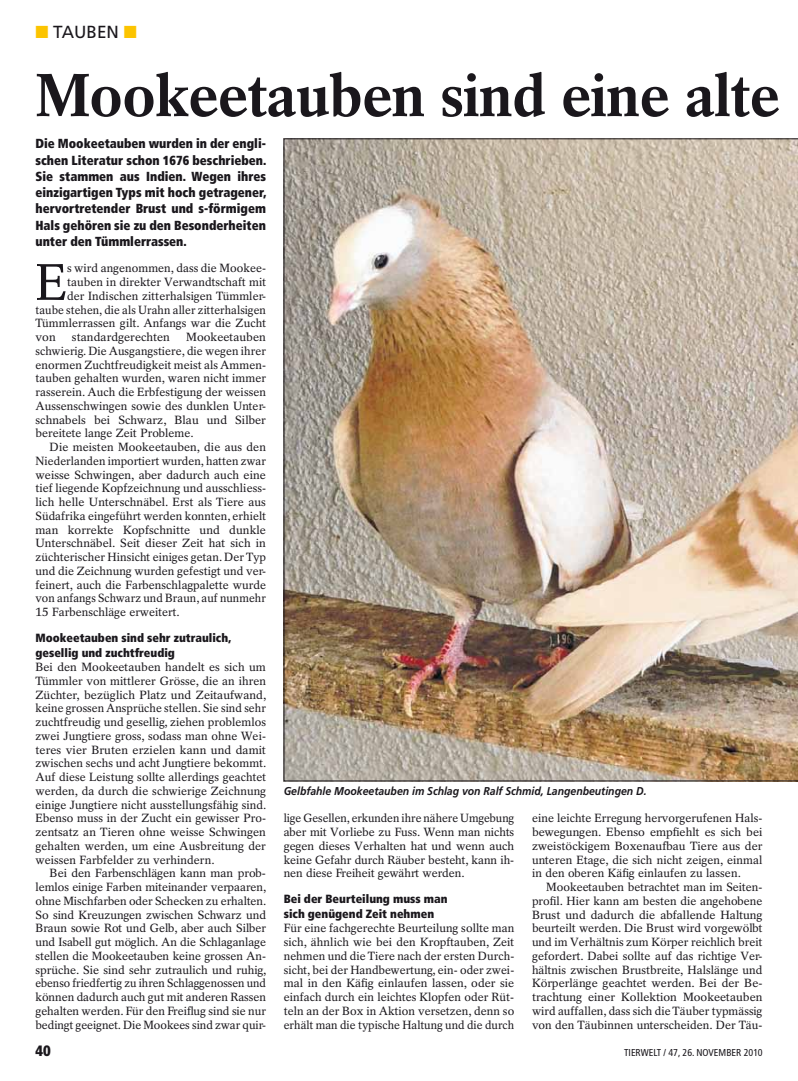
<style>
.page{position:relative;width:798px;height:1081px;background:#fff}
.page>*{position:absolute;margin:0;border:0;box-sizing:border-box;transform-origin:0 0}
.t1{font:700 60.25px "Rotation LT Std";letter-spacing:-.02em;color:#1a171c}
.t2{font:51.12px "Rotation LT Std";color:#1a171c}
.t3{font:17.5px "Frutiger LT Pro";color:#1a171c}
.t4{font:900 condensed 15px "Frutiger LT Pro";color:#1a171c}
.t5{font:900 condensed 13.12px/16.2px "Frutiger LT Pro";color:#1a171c;text-align:justify;scale:.96 1}
.t6{font:11.88px/13.8px "Rotation LT Std";letter-spacing:.005em;color:#1a171c;text-align:justify}
.t7{font:900 condensed 11.88px/15px "Frutiger LT Pro";color:#1a171c}
.t8{font:italic 700 11.38px "Frutiger LT Pro";color:#1a171c;scale:.92 1}
.t9{font:condensed 10px "Frutiger LT Pro";color:#1a171c}
.s1{color:#fcc400}
</style>
<div class="page">
<img style="left:283px;top:139px;width:514px;height:642px">
<h3 class="t3" style="left:35px;top:22px;width:103px"><span class="s1">■</span> TAUBEN <span class="s1">■</span></h3>
<h1 class="t1" style="left:35px;top:60px;width:745px">Mookeetauben sind eine alte</h1>
<p class="t5" style="left:35px;top:136px;width:242px">Die Mookeetauben wurden in der engli&shy;schen Literatur schon 1676 beschrieben.<br>Sie stammen aus Indien. Wegen ihres einzigartigen Typs mit hoch getragener, hervortretender Brust und s-förmigem Hals gehören sie zu den Besonderheiten unter den Tümmlerrassen.</p>
<h2 class="t2" style="left:35px;top:252px;width:33px">E</h2>
<p class="t6" style="left:67px;top:261px;width:200px">s wird angenommen, dass die Mookee-</p>
<p class="t6" style="left:67px;top:275px;width:200px">tauben in direkter Verwandtschaft mit</p>
<p class="t6" style="left:67px;top:289px;width:200px">der Indischen zitterhalsigen Tümmler-</p>
<p class="t6" style="left:35px;top:303px;width:232px">taube stehen, die als Urahn aller zitterhalsigen</p>
<p class="t6" style="left:35px;top:316px;width:232px">Tümmlerrassen gilt. Anfangs war die Zucht</p>
<p class="t6" style="left:35px;top:330px;width:22px">von</p>
<p class="t6" style="left:72px;top:330px;width:99px">standardgerechten</p>
<p class="t6" style="left:35px;top:330px;width:232px;text-indent:151px">Mookeetauben schwierig. Die Ausgangstiere, die wegen ihrer enormen Zuchtfreudigkeit meist als Ammen&shy;tauben gehalten wurden, waren nicht immer rasserein. Auch die Erbfestigung der weissen Aussenschwingen sowie des dunklen Unter&shy;schnabels bei Schwarz, Blau und Silber bereitete lange Zeit Probleme.</p>
<p class="t6" style="left:35px;top:440px;width:232px;text-indent:14px">Die meisten Mookeetauben, die aus den Niederlanden importiert wurden, hatten zwar weisse Schwingen, aber dadurch auch eine tief liegende Kopfzeichnung und ausschliess&shy;lich helle Unterschnäbel. Erst als Tiere aus Südafrika eingeführt werden konnten, erhielt man korrekte Kopfschnitte und dunkle Unterschnäbel. Seit dieser Zeit hat sich in züchterischer Hinsicht einiges getan. Der Typ und die Zeichnung wurden gefestigt und ver&shy;feinert, auch die Farbenschlagpalette wurde von anfangs Schwarz und Braun, auf nunmehr 15 Farbenschläge erweitert.</p>
<p class="t7" style="left:35px;top:630px;width:197px">Mookeetauben sind sehr zutraulich, gesellig und zuchtfreudig</p>
<p class="t6" style="left:35px;top:660px;width:232px">Bei den Mookeetauben handelt es sich um Tümmler von mittlerer Grösse, die an ihren Züchter, bezüglich Platz und Zeitaufwand, keine grossen Ansprüche stellen. Sie sind sehr zuchtfreudig und gesellig, ziehen problemlos zwei Jungtiere gross, sodass man ohne Wei&shy;teres vier Bruten erzielen kann und damit zwischen sechs und acht Jungtiere bekommt.<br>Auf diese Leistung sollte allerdings geachtet werden, da durch die schwierige Zeichnung einige Jungtiere nicht ausstellungsfähig sind.<br>Ebenso muss in der Zucht ein gewisser Pro&shy;zentsatz an Tieren ohne weisse Schwingen gehalten werden, um eine Ausbreitung der weissen Farbfelder zu verhindern.</p>
<p class="t6" style="left:35px;top:866px;width:232px;text-indent:14px">Bei den Farbenschlägen kann man prob&shy;lemlos einige Farben miteinander verpaaren, ohne Mischfarben oder Schecken zu erhalten.<br>So sind Kreuzungen zwischen Schwarz und Braun sowie Rot und Gelb, aber auch Silber und Isabell gut möglich. An die Schlaganlage stellen die Mookeetauben keine grossen An&shy;sprüche. Sie sind sehr zutraulich und ruhig, ebenso friedfertig zu ihren Schlaggenossen und können dadurch auch gut mit anderen Rassen gehalten werden. Für den Freiflug sind sie nur bedingt geeignet. Die Mookees sind zwar quir-</p>
<p class="t8" style="left:283px;top:784px;width:396px">Gelbfahle Mookeetauben im Schlag von Ralf Schmid, Langenbeutingen D.</p>
<p class="t6" style="left:283px;top:811px;width:232px">lige Gesellen, erkunden ihre nähere Umgebung aber mit Vorliebe zu Fuss. Wenn man nichts gegen dieses Verhalten hat und wenn auch keine Gefahr durch Räuber besteht, kann ih&shy;nen diese Freiheit gewährt werden.</p>
<p class="t7" style="left:283px;top:891px;width:165px">Bei der Beurteilung muss man sich genügend Zeit nehmen</p>
<p class="t6" style="left:283px;top:921px;width:232px">Für eine fachgerechte Beurteilung sollte man sich, ähnlich wie bei den Kropftauben, Zeit nehmen und die Tiere nach der ersten Durch&shy;sicht, bei der Handbewertung, ein- oder zwei&shy;mal in den Käfig einlaufen lassen, oder sie einfach durch ein leichtes Klopfen oder Rüt&shy;teln an der Box in Aktion versetzen, denn so erhält man die typische Haltung und die durch</p>
<p class="t6" style="left:531px;top:811px;width:232px">eine leichte Erregung hervorgerufenen Hals&shy;bewegungen. Ebenso empfiehlt es sich bei zweistöckigem Boxenaufbau Tiere aus der unteren Etage, die sich nicht zeigen, einmal in den oberen Käfig einlaufen zu lassen.</p>
<p class="t6" style="left:531px;top:880px;width:232px;text-indent:14px">Mookeetauben betrachtet man im Seiten&shy;profil. Hier kann am besten die angehobene Brust und dadurch die abfallende Haltung beurteilt werden. Die Brust wird vorgewölbt und im Verhältnis zum Körper reichlich breit gefordert. Dabei sollte auf das richtige Ver&shy;hältnis zwischen Brustbreite, Halslänge und Körperlänge geachtet werden. Bei der Be&shy;trachtung einer Kollektion Mookeetauben wird auffallen, dass sich die Täuber typmässig von den Täubinnen unterscheiden. Der Täu-</p>
<p class="t4" style="left:35px;top:1041px;width:17px">40</p>
<p class="t9" style="left:624px;top:1047px;width:140px">TIERWELT / 47, 26. NOVEMBER 2010</p>
</div>
